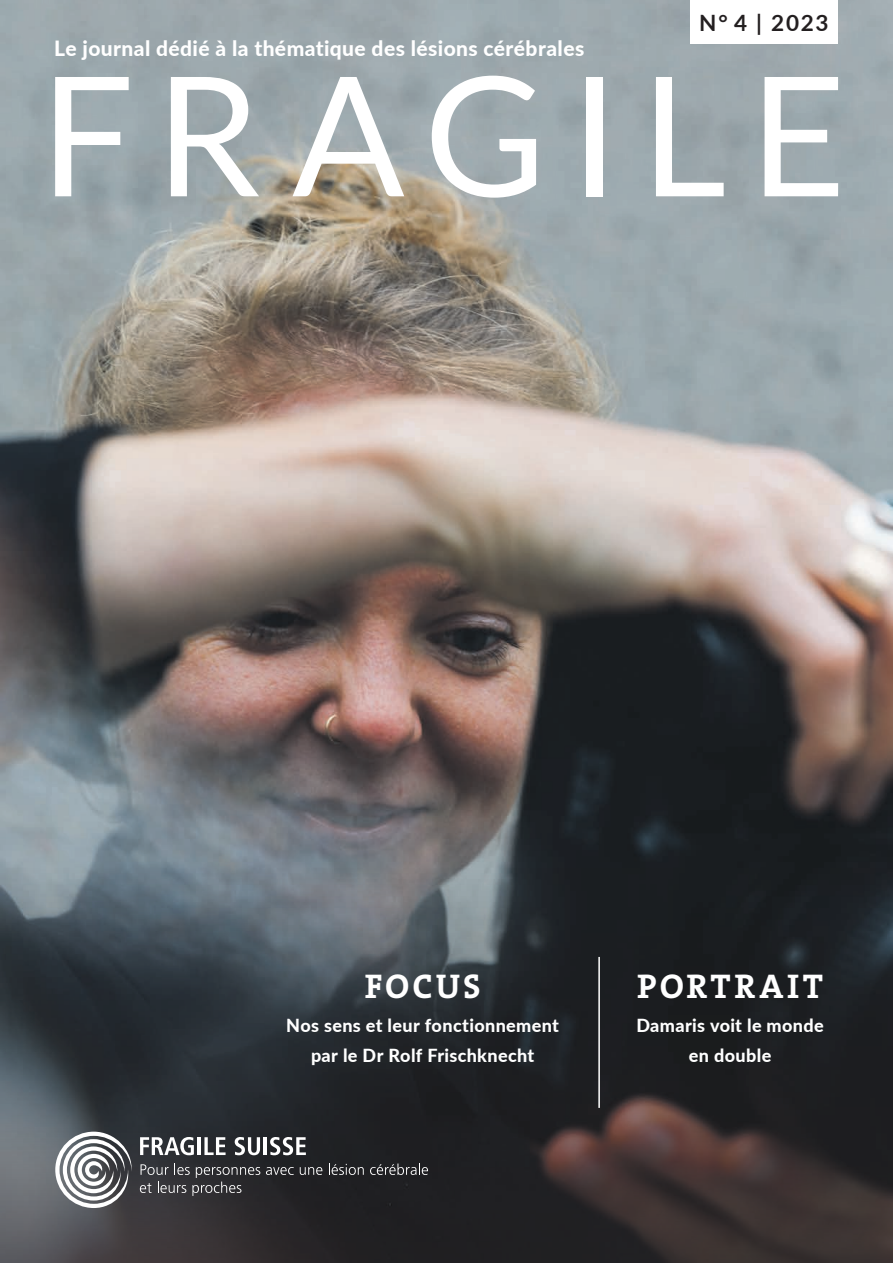
<style>
.page{position:relative;width:893px;height:1263px;background:#fff}
.page>*{position:absolute;margin:0;border:0;box-sizing:border-box;transform-origin:0 0}
.t1{font:166.5px "Lato";letter-spacing:.14em;color:#fff}
.t2{font:700 34.5px "The Serif";letter-spacing:.09em;color:#fff}
.t3{font:700 22.5px "Lato";color:#231f20}
.t4{font:800 21px "Lato";letter-spacing:.02em;color:#fff}
.t5{font:800 18px/30px "Lato";letter-spacing:.02em;color:#fff;text-align:center}
</style>
<div class="page">
<img style="left:0;top:0;width:893px;height:867px">
<svg style="left:0;top:867px;width:893px;height:396px;background:#323438"></svg>
<div style="left:690px;top:0;width:148px;height:44px;background:#fff"></div>
<hr style="left:598px;top:957px;width:2px;height:151px;background:#fff">
<svg style="left:55px;top:1132px;width:78px;height:76px"></svg>
<svg style="left:266px;top:1167px;width:28px;height:8px"></svg>
<svg style="left:300px;top:1167px;width:22px;height:8px"></svg>
<svg style="left:329px;top:1163px;width:35px;height:12px"></svg>
<svg style="left:370px;top:1163px;width:58px;height:12px"></svg>
<svg style="left:140px;top:1163px;width:120px;height:33px;background:#48484c"></svg>
<svg style="left:140px;top:1137px;width:54px;height:18px"></svg>
<hr style="left:198px;top:1137px;width:3px;height:18px;background:#fff">
<svg style="left:204px;top:1137px;width:22px;height:18px"></svg>
<svg style="left:235px;top:1137px;width:25px;height:18px"></svg>
<hr style="left:264px;top:1137px;width:3px;height:18px;background:#fff">
<svg style="left:270px;top:1137px;width:36px;height:18px"></svg>
<p class="t3" style="left:699px;top:6px;width:131px">N° 4 | 2023</p>
<p class="t4" style="left:54px;top:33px;width:532px">Le journal dédié à la thématique des lésions cérébrales</p>
<h1 class="t1" style="left:40px;top:17px;width:807px">FRAGILE</h1>
<h2 class="t2" style="left:365px;top:957px;width:117px">FOCUS</h2>
<p class="t5" style="left:286px;top:1010px;width:274px">Nos sens et leur fonctionnement par le Dr Rolf Frischknecht</p>
<h2 class="t2" style="left:637px;top:957px;width:188px">PORTRAIT</h2>
<p class="t5" style="left:636px;top:1010px;width:189px">Damaris voit le monde en double</p>
</div>
